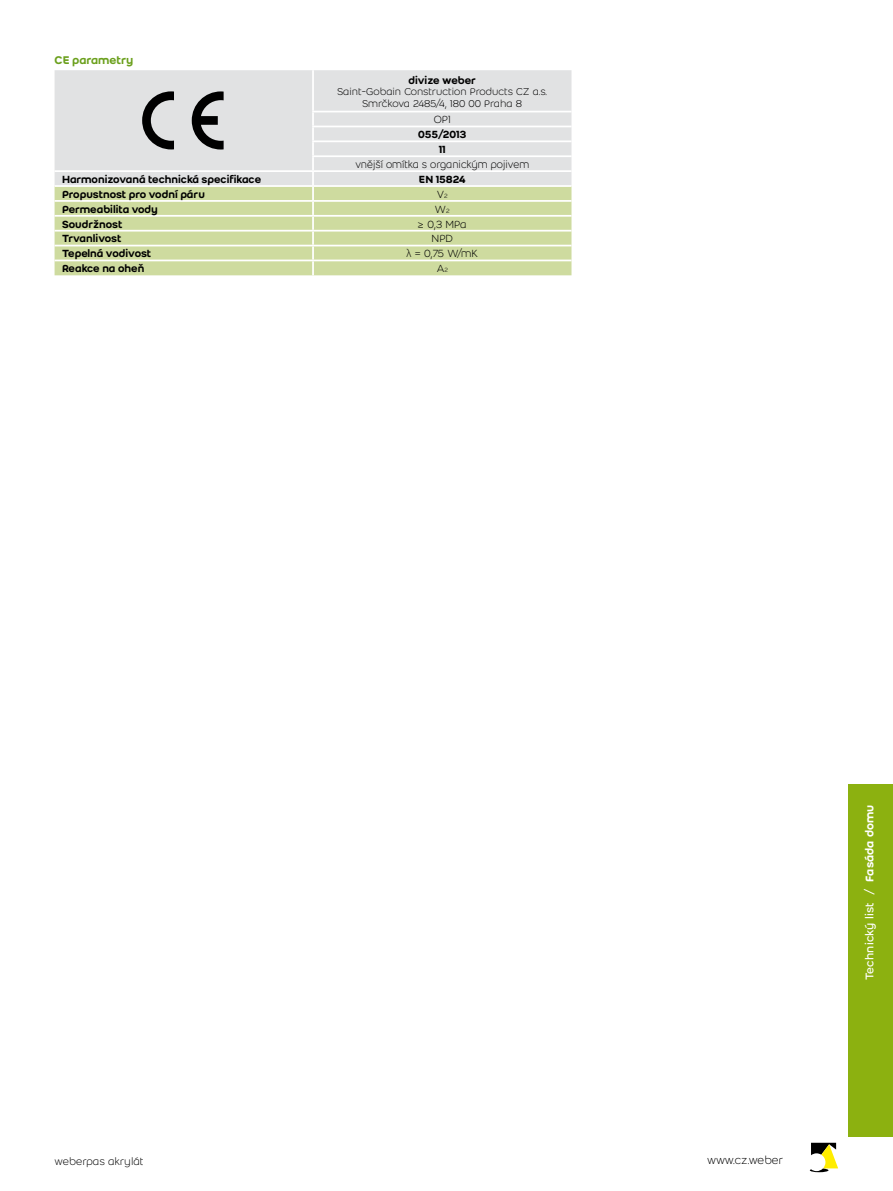
<style>
.page{position:relative;width:893px;height:1191px;background:#fff}
.page>*{position:absolute;margin:0;border:0;box-sizing:border-box;transform-origin:0 0}
.t1{font:12.25px "Weber";letter-spacing:.01em;color:#fff}
.t2{font:300 12.25px "Weber";color:#000}
.t3{font:500 12.25px "Weber";color:#6ba01d}
.t4{font:500 11.38px/14.9px "Weber";color:#000;text-align:center}
.t5{font:300 11.38px "Weber";color:#000}
.t6{font:300 11.38px "Weber";color:#000;scale:.95 1}
.t7{font:300 10.85px/11.4px "Weber";color:#000;text-align:center}
.s1{font-size:6.65px}
.s2{font-family:"Myriad Pro"}
.s3{font-weight:500}
</style>
<div class="page">
<div style="left:848px;top:784px;width:45px;height:352px;background:#8cb110"></div>
<svg style="left:810px;top:1142px;width:28px;height:30px"></svg>
<div style="left:55px;top:70px;width:516px;height:115px;background:#e1e2e3"></div>
<div style="left:55px;top:187px;width:516px;height:88px;background:#cedb9f"></div>
<hr style="left:312px;top:70px;width:2px;height:41px;background:#fff">
<hr style="left:312px;top:111px;width:259px;height:1px;background:#fff">
<hr style="left:312px;top:126px;width:259px;height:1px;background:#fff">
<hr style="left:312px;top:140px;width:259px;height:2px;background:#fff">
<hr style="left:312px;top:155px;width:259px;height:2px;background:#fff">
<hr style="left:55px;top:170px;width:258px;height:2px;background:#fff">
<hr style="left:313px;top:170px;width:258px;height:2px;background:#fff">
<hr style="left:55px;top:200px;width:258px;height:2px;background:#fff">
<hr style="left:313px;top:200px;width:258px;height:2px;background:#fff">
<hr style="left:55px;top:215px;width:258px;height:2px;background:#fff">
<hr style="left:313px;top:215px;width:258px;height:2px;background:#fff">
<hr style="left:55px;top:230px;width:258px;height:1px;background:#fff">
<hr style="left:313px;top:230px;width:258px;height:1px;background:#fff">
<hr style="left:55px;top:245px;width:258px;height:1px;background:#fff">
<hr style="left:313px;top:245px;width:258px;height:1px;background:#fff">
<hr style="left:55px;top:259px;width:258px;height:2px;background:#fff">
<hr style="left:313px;top:259px;width:258px;height:2px;background:#fff">
<svg style="left:312px;top:112px;width:2px;height:163px"></svg>
<hr style="left:55px;top:185px;width:258px;height:2px;background:#fff">
<hr style="left:313px;top:185px;width:258px;height:2px;background:#fff">
<svg style="left:192px;top:91px;width:32px;height:58px;background:#777878"></svg>
<svg style="left:142px;top:91px;width:32px;height:58px;background:#898a8a"></svg>
<p class="t3" style="left:55px;top:53px;width:80px">CE parametry</p>
<p class="t4" style="left:408px;top:72px;width:69px">divize weber</p>
<p class="t7" style="left:337px;top:86px;width:211px">Saint‑Gobain Construction Products CZ a.s.<br>Smrčkova 2485/4, 180 00 Praha 8</p>
<p class="t5" style="left:434px;top:113px;width:18px">OP1</p>
<p class="t4" style="left:418px;top:127px;width:50px">055/2013<br>11</p>
<p class="t6" style="left:355px;top:158px;width:185px">vnější omítka s organickým pojivem</p>
<p class="t4" style="left:62px;top:172px;width:201px">Harmonizovaná technická specifikace</p>
<p class="t4" style="left:419px;top:172px;width:48px">EN 15824</p>
<p class="t4" style="left:62px;top:186px;width:144px">Propustnost pro vodní páru</p>
<p class="t5" style="left:437px;top:188px;width:12px">V<span class="s1">2</span></p>
<p class="t4" style="left:62px;top:201px;width:97px">Permeabilita vody</p>
<p class="t5" style="left:435px;top:203px;width:16px">W<span class="s1">2</span></p>
<p class="t4" style="left:62px;top:216px;width:62px">Soudržnost</p>
<p class="t5" style="left:418px;top:218px;width:50px">≥ 0,3 MPa</p>
<p class="t4" style="left:62px;top:231px;width:61px">Trvanlivost</p>
<p class="t5" style="left:432px;top:232px;width:23px">NPD</p>
<p class="t4" style="left:62px;top:246px;width:91px">Tepelná vodivost</p>
<p class="t5" style="left:407px;top:247px;width:73px"><span class="s2">λ</span> = 0,75 W/mK</p>
<p class="t4" style="left:62px;top:261px;width:84px">Reakce na oheň</p>
<p class="t5" style="left:437px;top:262px;width:13px">A<span class="s1">2</span></p>
<p class="t5" style="left:55px;top:1155px;width:91px">weberpas akrylát</p>
<p class="t2" style="left:707px;top:1153px;width:78px">www.cz.weber</p>
<p class="t1" style="left:863px;top:980px;width:177px;rotate:-90deg">Technický list / <span class="s3">Fasáda domu</span></p>
</div>
